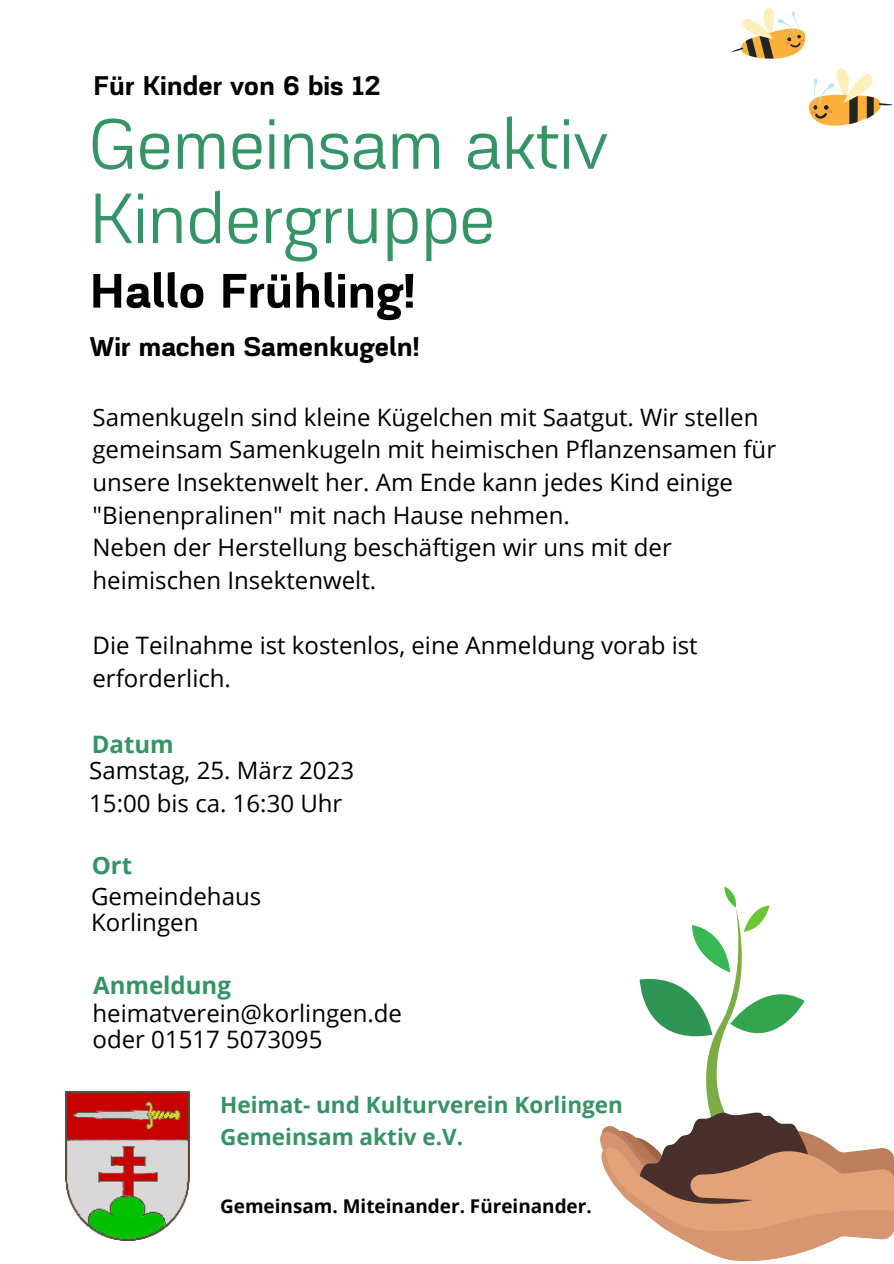
<style>
.page{position:relative;width:894px;height:1264px;background:#fff}
.page>*{position:absolute;margin:0;border:0;box-sizing:border-box;transform-origin:0 0}
.t1{font:75px/74.2px "Akzentica 4 F";color:#359466}
.t2{font:700 51px "Akzentica 4 F";color:#000}
.t3{font:700 28.5px "Akzentica 4 F";color:#000}
.t4{font:24px/32.7px "Open Sans";color:#000}
.t5{font:700 24px "Open Sans";color:#359466}
.t6{font:700 22.5px/31.5px "Open Sans";color:#359466}
.t7{font:700 18.9px "Open Sans";color:#000}
</style>
<div class="page">
<svg style="left:600px;top:886px;width:293px;height:375px"></svg>
<svg style="left:731px;top:8px;width:162px;height:118px"></svg>
<img style="left:65px;top:1091px;width:124px;height:149px">
<p class="t3" style="left:93px;top:75px;width:289px">Für Kinder von 6 bis 12</p>
<h1 class="t1" style="left:89px;top:114px;width:520px">Gemeinsam aktiv<br>Kindergruppe</h1>
<h2 class="t2" style="left:89px;top:272px;width:327px">Hallo Frühling!</h2>
<p class="t3" style="left:89px;top:336px;width:331px">Wir machen Samenkugeln!</p>
<p class="t4" style="left:92px;top:400px;width:685px">Samenkugeln sind kleine Kügelchen mit Saatgut. Wir stellen gemeinsam Samenkugeln mit heimischen Pflanzensamen für unsere Insektenwelt her. Am Ende kann jedes Kind einige "Bienenpralinen" mit nach Hause nehmen.<br>Neben der Herstellung beschäftigen wir uns mit der heimischen Insektenwelt.</p>
<p class="t4" style="left:92px;top:628px;width:606px">Die Teilnahme ist kostenlos, eine Anmeldung vorab ist erforderlich.</p>
<p class="t5" style="left:92px;top:727px;width:84px">Datum</p>
<p class="t4" style="left:89px;top:753px;width:266px">Samstag, 25. März 2023<br>15:00 bis ca. 16:30 Uhr</p>
<p class="t5" style="left:92px;top:848px;width:42px">Ort</p>
<p class="t4" style="left:91px;top:882px;width:172px;line-height:26px">Gemeindehaus<br>Korlingen</p>
<p class="t5" style="left:93px;top:968px;width:139px">Anmeldung</p>
<p class="t4" style="left:92px;top:999px;width:311px;line-height:26px">heimatverein@korlingen.de oder 01517 5073095</p>
<p class="t6" style="left:220px;top:1088px;width:404px">Heimat- und Kulturverein Korlingen<br>Gemeinsam aktiv e.V.</p>
<p class="t7" style="left:220px;top:1192px;width:373px">Gemeinsam. Miteinander. Füreinander.</p>
</div>
